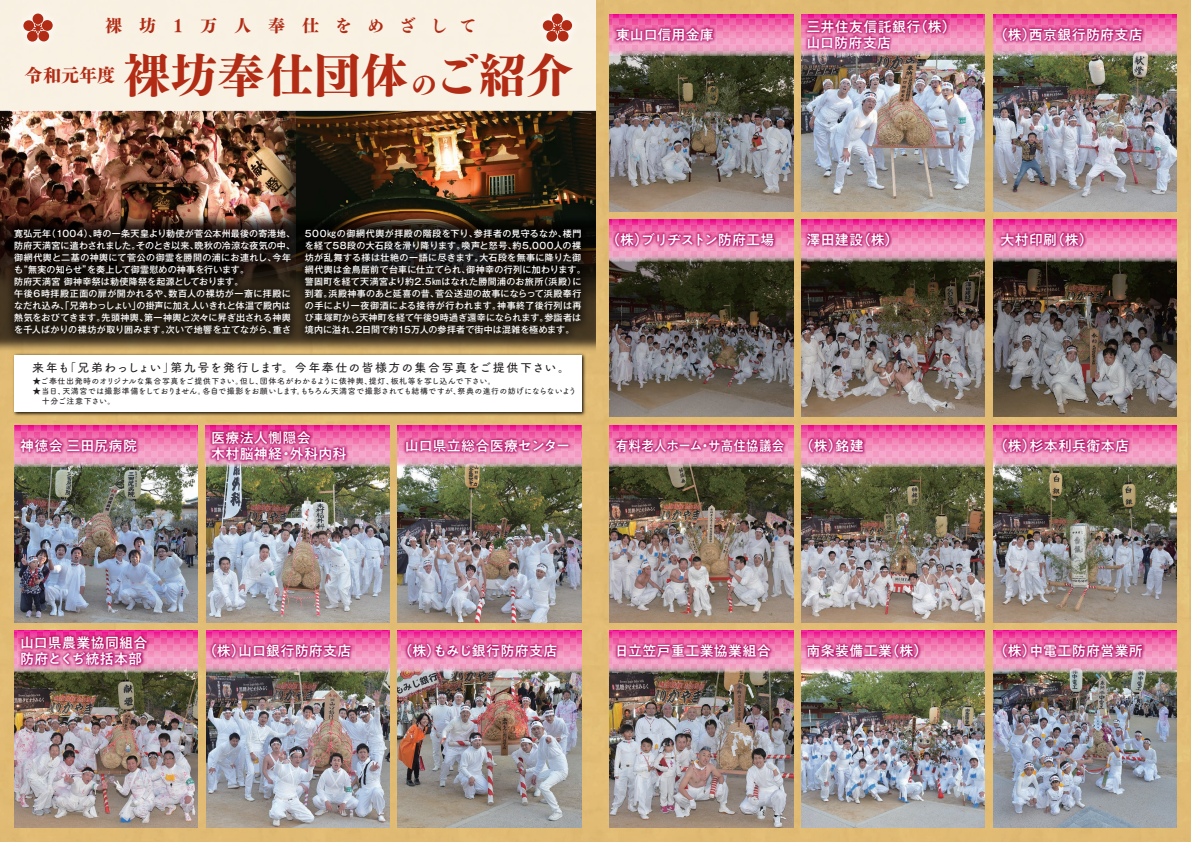
<style>
.page{position:relative;width:1191px;height:842px;background:#e1bb74}
.page>*{position:absolute;margin:0;border:0;box-sizing:border-box;transform-origin:0 0}
.t1{font:800 47px "Tsuku Min Pr 5";letter-spacing:.005em;color:#b22b14}
.t2{font:800 18.1px "Tsuku Min Pr 5";color:#b22b14}
.t3{font:800 17px "Tsuku Min Pr 5";letter-spacing:1em;color:#b22b14}
.t4{font:500 14px/16px "PA1 Gothic Std N";letter-spacing:.02em;color:#fff}
.t5{font:500 14px "PA1 Gothic Std N";letter-spacing:.02em;color:#fff;scale:.89 1}
.t6{font:500 14px "PA1 Gothic Std N";letter-spacing:-.055em;color:#fff}
.t7{font:500 14px "PA1 Gothic Std N";letter-spacing:-.005em;color:#fff}
.t8{font:500 14px "PA1 Gothic Std N";color:#fff}
.t9{font:12px "Tsuku A Rd Gothic Std D";letter-spacing:.1em;color:#231f20}
.t10{font:500 9px/12px "Gothic MB101 Pro";letter-spacing:.03em;color:#fff}
.t11{font:8px/10px "Tsuku A Rd Gothic Std D";letter-spacing:.03em;color:#231f20}
.s1{font-size:26.5px}
</style>
<div class="page">
<img style="left:398px;top:493px;width:183px;height:114px">
<img style="left:206px;top:493px;width:183px;height:114px">
<img style="left:14px;top:493px;width:183px;height:114px">
<img style="left:14px;top:699px;width:183px;height:129px">
<img style="left:206px;top:699px;width:183px;height:129px">
<img style="left:398px;top:699px;width:183px;height:129px">
<img style="left:609px;top:56px;width:184px;height:140px">
<img style="left:801px;top:90px;width:184px;height:121px">
<img style="left:993px;top:82px;width:183px;height:129px">
<img style="left:609px;top:288px;width:184px;height:113px">
<img style="left:801px;top:261px;width:184px;height:156px">
<img style="left:993px;top:261px;width:183px;height:156px">
<img style="left:609px;top:493px;width:184px;height:114px">
<img style="left:801px;top:467px;width:184px;height:155px">
<img style="left:993px;top:467px;width:183px;height:140px">
<img style="left:609px;top:699px;width:184px;height:129px">
<img style="left:801px;top:672px;width:184px;height:156px">
<img style="left:993px;top:699px;width:183px;height:129px">
<img style="left:185px;top:607px;width:183px;height:92px">
<img style="left:368px;top:607px;width:211px;height:92px">
<img style="left:0;top:599px;width:185px;height:108px">
<svg style="left:751px;top:14px;width:18px;height:42px"></svg>
<img style="left:769px;top:0;width:217px;height:90px">
<img style="left:963px;top:0;width:217px;height:82px">
<img style="left:595px;top:0;width:156px;height:82px">
<svg style="left:929px;top:220px;width:34px;height:41px"></svg>
<svg style="left:1123px;top:220px;width:53px;height:41px;background:#e87cb0"></svg>
<img style="left:812px;top:196px;width:117px;height:92px">
<img style="left:963px;top:196px;width:160px;height:92px">
<img style="left:620px;top:196px;width:192px;height:92px">
<svg style="left:901px;top:425px;width:62px;height:42px;background:#ea7eb1"></svg>
<svg style="left:1166px;top:425px;width:10px;height:42px"></svg>
<img style="left:821px;top:401px;width:80px;height:92px">
<img style="left:963px;top:401px;width:203px;height:92px">
<img style="left:607px;top:401px;width:214px;height:92px">
<svg style="left:958px;top:631px;width:5px;height:41px"></svg>
<img style="left:808px;top:607px;width:150px;height:92px">
<img style="left:963px;top:607px;width:217px;height:92px">
<img style="left:579px;top:607px;width:229px;height:92px">
<img style="left:174px;top:418px;width:210px;height:83px">
<img style="left:368px;top:401px;width:239px;height:92px">
<img style="left:0;top:401px;width:174px;height:92px">
<img style="left:296px;top:111px;width:299px;height:80px">
<img style="left:0;top:111px;width:296px;height:80px">
<div style="left:0;top:0;width:595px;height:111px;background:#f9f1e3"></div>
<svg style="left:23px;top:14px;width:30px;height:28px"></svg>
<img style="left:542px;top:0;width:67px;height:78px">
<svg style="left:543px;top:14px;width:29px;height:28px"></svg>
<img style="left:0;top:191px;width:620px;height:183px">
<img style="left:11px;top:352px;width:576px;height:66px">
<div style="left:14px;top:355px;width:567px;height:57px;background:#fff"></div>
<h3 class="t3" style="left:105px;top:10px;width:373px">裸坊1万人奉仕をめざして</h3>
<h2 class="t2" style="left:24px;top:59px;width:92px">令和元年度</h2>
<h1 class="t1" style="left:123px;top:33px;width:451px">裸坊奉仕団体<span class="s1">の</span>ご紹介</h1>
<h3 class="t4" style="left:806px;top:20px;width:144px">三井住友信託銀行(株)山口防府支店</h3>
<h3 class="t8" style="left:616px;top:26px;width:100px">東山口信用金庫</h3>
<h3 class="t4" style="left:1000px;top:28px;width:144px">(株)西京銀行防府支店</h3>
<p class="t10" style="left:14px;top:227px;width:282px">寛弘元年（1004）、時の一条天皇より勅使が菅公本州最後の寄港地、防府天満宮に遣わされました。そのとき以来、晩秋の冷涼な夜気の中、御網代輿と二基の神輿にて菅公の御霊を勝間の浦にお連れし、今年も“無実の知らせ”を奏上して御霊慰めの神事を行います。<br>防府天満宮 御神幸祭は勅使降祭を起源としております。<br>午後6時拝殿正面の扉が開かれるや、数百人の裸坊が一斎に拝殿になだれ込み、「兄弟わっしょい」の掛声に加え人いきれと体温で殿内は熱気をおびてきます。先頭神輿、第一神輿と次々に昇ぎ出される神輿を千人ばかりの裸坊が取り囲みます。次いで地響を立てながら、重さ</p>
<p class="t10" style="left:305px;top:227px;width:282px">500㎏の御網代輿が拝殿の階段を下り、参拝者の見守るなか、楼門を経て58段の大石段を滑り降ります。喚声と怒号、約5,000人の裸坊が乱舞する様は壮絶の一語に尽きます。大石段を無事に降りた御網代輿は金鳥居前で台車に仕立てられ、御神幸の行列に加わります。警固町を経て天満宮より約2.5㎞はなれた勝間浦のお旅所（浜殿）に到着。浜殿神事のあと延喜の昔、菅公送迎の故事にならって浜殿奉行の手により一夜御酒による接待が行われます。神事終了後行列は再び車塚町から天神町を経て午後9時過ぎ還幸になられます。参詣者は境内に溢れ、2日間で約15万人の参拝者で街中は混雑を極めます。</p>
<h3 class="t9" style="left:32px;top:358px;width:539px">来年も「兄弟わっしょい」第九号を発行します。今年奉仕の皆様方の集合写真をご提供下さい。</h3>
<p class="t11" style="left:33px;top:376px;width:464px">★ご奉仕出発時のオリジナルな集合写真をご提供下さい。但し、団体名がわかるように俵神輿、提灯、板札等を写し込んで下さい。</p>
<p class="t11" style="left:42px;top:386px;width:536px;text-indent:-9px">★当日、天満宮では撮影準備をしておりません。各自で撮影をお願いします。もちろん天満宮で撮影されても結構ですが、祭典の進行の妨げにならないよう十分ご注意下さい。</p>
<h3 class="t4" style="left:211px;top:431px;width:137px">医療法人惻隠会<br>木村脳神経・外科内科</h3>
<h3 class="t4" style="left:20px;top:439px;width:118px">神徳会 三田尻病院</h3>
<h3 class="t7" style="left:405px;top:437px;width:167px">山口県立総合医療センター</h3>
<h3 class="t6" style="left:613px;top:232px;width:163px">(株)ブリヂストン防府工場</h3>
<h3 class="t4" style="left:806px;top:233px;width:87px">澤田建設(株)</h3>
<h3 class="t4" style="left:1000px;top:233px;width:87px">大村印刷(株)</h3>
<h3 class="t5" style="left:616px;top:437px;width:191px">有料老人ホーム・サ高住協議会</h3>
<h3 class="t4" style="left:806px;top:439px;width:59px">(株)銘建</h3>
<h3 class="t4" style="left:1000px;top:439px;width:130px">(株)杉本利兵衛本店</h3>
<h3 class="t4" style="left:20px;top:636px;width:129px">山口県農業協同組合防府とくぢ統括本部</h3>
<h3 class="t4" style="left:210px;top:644px;width:143px">(株)山口銀行防府支店</h3>
<h3 class="t4" style="left:405px;top:644px;width:154px">(株)もみじ銀行防府支店</h3>
<h3 class="t4" style="left:615px;top:644px;width:157px">日立笠戸重工業協業組合</h3>
<h3 class="t4" style="left:806px;top:644px;width:116px">南条装備工業(株)</h3>
<h3 class="t4" style="left:1000px;top:644px;width:144px">(株)中電工防府営業所</h3>
</div>
